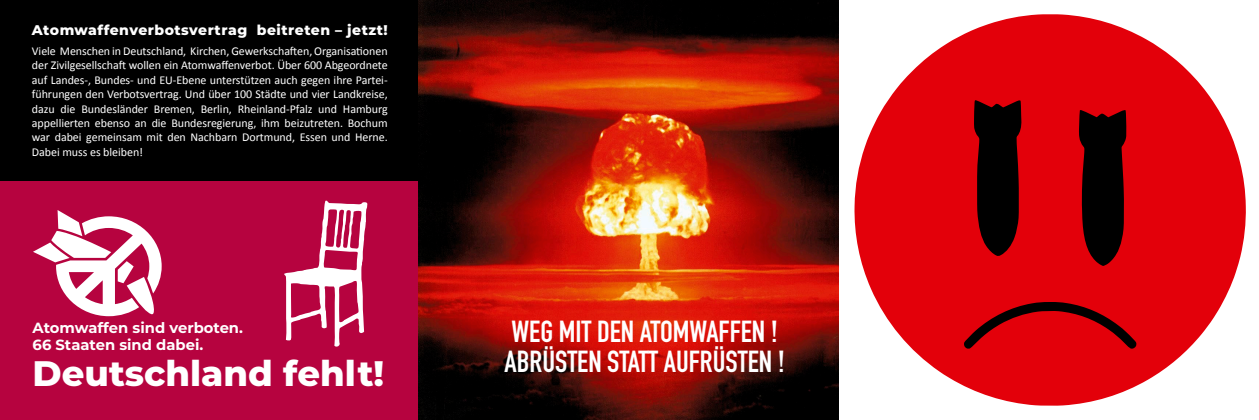
<style>
.page{position:relative;width:1259px;height:420px;background:#fff}
.page>*{position:absolute;margin:0;border:0;box-sizing:border-box;transform-origin:0 0}
.t1{font:800 35.4px "Montserrat";color:#fff}
.t2{font:700 30px/30px "DIN Condensed";color:#fff}
.t3{font:700 14.7px/17.7px "Montserrat";color:#fff}
.t4{font:800 14px "Montserrat";letter-spacing:.035em;color:#fff}
.t5{font:12px/14.4px "Calibri";letter-spacing:-.005em;color:#fff;text-align:justify}
</style>
<div class="page">
<div style="left:0;top:0;width:839px;height:420px;background:#000"></div>
<img style="left:418px;top:0;width:421px;height:420px">
<div style="left:0;top:181px;width:418px;height:239px;background:#b6033f"></div>
<svg style="left:284px;top:200px;width:83px;height:146px"></svg>
<svg style="left:33px;top:210px;width:129px;height:106px"></svg>
<svg style="left:854px;top:14px;width:392px;height:391px;fill:#e3000a"></svg>
<svg style="left:963px;top:100px;width:174px;height:249px;background:#9b0006"></svg>
<p class="t4" style="left:32px;top:20px;width:357px">Atomwaffenverbotsvertrag beitreten – jetzt!</p>
<p class="t5" style="left:32px;top:44px;width:357px">Viele Menschen in Deutschland, Kirchen, Gewerkschaften, Organisationen der Zivilgesellschaft wollen ein Atomwaffenverbot. Über 600 Abgeordnete auf Landes-, Bundes- und EU-Ebene unterstützen auch gegen ihre Partei&shy;führungen den Verbotsvertrag. Und über 100 Städte und vier Landkreise, dazu die Bundesländer Bremen, Berlin, Rheinland-Pfalz und Hamburg appellierten ebenso an die Bundesregierung, ihm beizutreten. Bochum war dabei gemeinsam mit den Nachbarn Dortmund, Essen und Herne.<br>Dabei muss es bleiben!</p>
<p class="t3" style="left:33px;top:317px;width:212px">Atomwaffen sind verboten.<br>66 Staaten sind dabei.</p>
<h1 class="t1" style="left:33px;top:347px;width:353px">Deutschland fehlt!</h1>
<h2 class="t2" style="left:504px;top:316px;width:282px">WEG MIT DEN ATOMWAFFEN !<br>ABRÜSTEN STATT AUFRÜSTEN !</h2>
</div>
